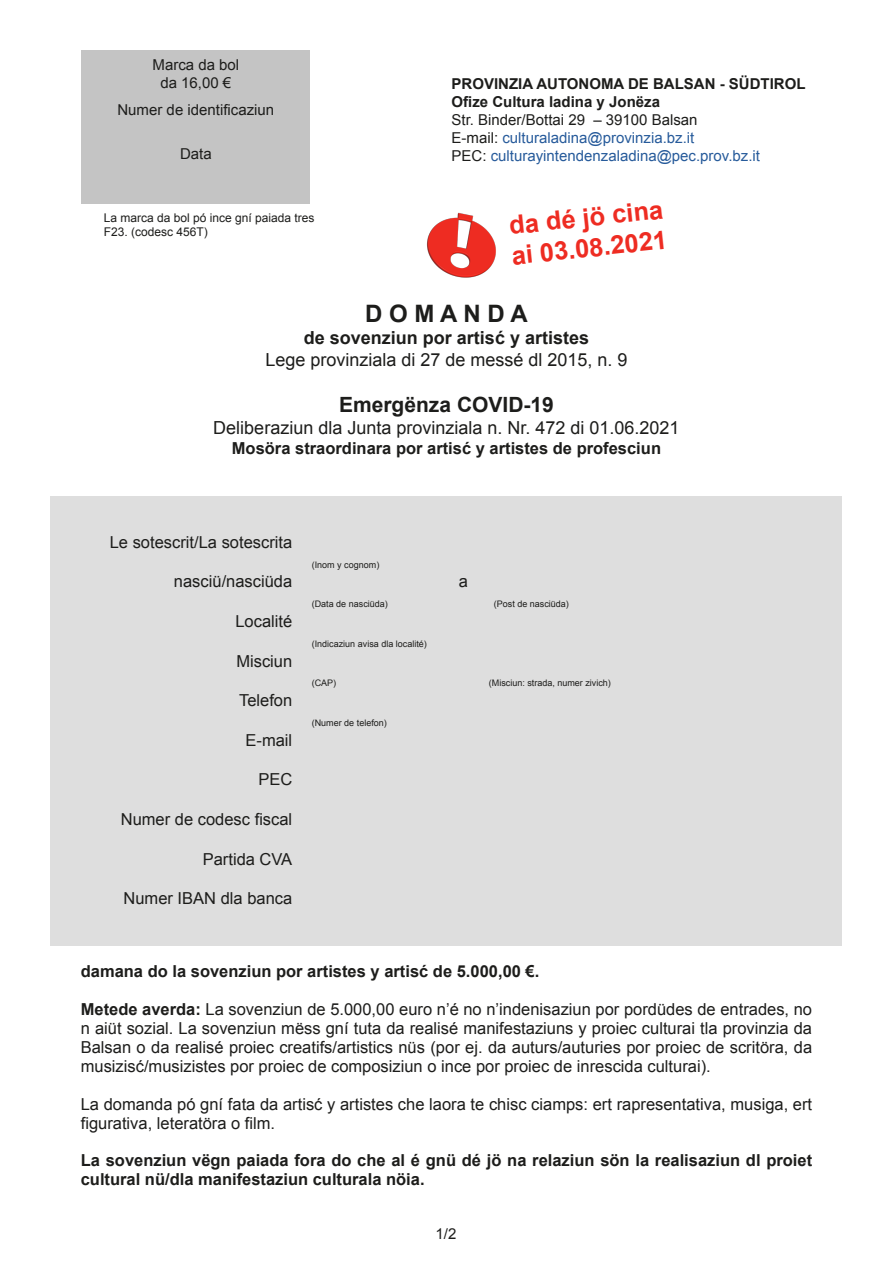
<style>
.page{position:relative;width:893px;height:1263px;background:#fff}
.page>*{position:absolute;margin:0;border:0;box-sizing:border-box;transform-origin:0 0}
.t1{font:700 25.5px/30.6px "Arial";color:#ee2c22}
.t2{font:700 24px "Arial";color:#1d1d1b}
.t3{font:700 21px "Arial";color:#1d1d1b}
.t4{font:18px "Arial";color:#1d1d1b}
.t5{font:700 18px "Arial";color:#1d1d1b}
.t6{font:16.5px/18.9px "Arial";color:#1d1d1b;text-align:justify}
.t7{font:700 16.5px/18.9px "Arial";color:#1d1d1b}
.t8{font:15px/18px "Arial";color:#275b9b}
.t9{font:700 15px/18px "Arial";color:#1d1d1b}
.t10{font:15px/18px "Arial";color:#1d1d1b;text-align:center}
.t11{font:12px/14.4px "Arial";color:#1d1d1b}
.t12{font:9px "Arial";color:#1d1d1b}
.s1{color:#1d1d1b}
.s2{font-weight:700}
</style>
<div class="page">
<div style="left:82px;top:50px;width:228px;height:153px;background:#c4c4c4"></div>
<div style="left:51px;top:496px;width:791px;height:450px;background:#dedede"></div>
<img style="left:427px;top:212px;width:69px;height:66px">
<p class="t10" style="left:153px;top:56px;width:88px">Marca da bol da 16,00 €</p>
<p class="t10" style="left:117px;top:101px;width:158px">Numer de identificaziun</p>
<p class="t10" style="left:180px;top:145px;width:33px">Data</p>
<p class="t9" style="left:452px;top:75px;width:355px">PROVINZIA AUTONOMA DE BALSAN - SÜDTIROL<br>Ofize Cultura ladina y Jonëza</p>
<p class="t8" style="left:452px;top:111px;width:310px"><span class="s1">Str. Binder/Bottai 29 – 39100 Balsan<br>E-mail:</span> culturaladina@provinzia.bz.it<br><span class="s1">PEC:</span> culturayintendenzaladina@pec.prov.bz.it</p>
<p class="t11" style="left:104px;top:211px;width:212px">La marca da bol pó ince gní paiada tres<br>F23. (codesc 456T)</p>
<h1 class="t1" style="left:507px;top:211px;width:157px;rotate:-6deg">da dé jö cina ai 03.08.2021</h1>
<h2 class="t2" style="left:365px;top:298px;width:164px">D O M A N D A</h2>
<p class="t5" style="left:304px;top:326px;width:287px">de sovenziun por artisć y artistes</p>
<p class="t4" style="left:265px;top:347px;width:364px">Lege provinziala di 27 de messé dl 2015, n. 9</p>
<p class="t3" style="left:339px;top:391px;width:216px">Emergënza COVID-19</p>
<p class="t4" style="left:213px;top:416px;width:468px">Deliberaziun dla Junta provinziala n. Nr. 472 di 01.06.2021</p>
<p class="t7" style="left:232px;top:439px;width:431px">Mosöra straordinara por artisć y artistes de profesciun</p>
<p class="t6" style="left:110px;top:533px;width:184px">Le sotescrit/La sotescrita</p>
<p class="t12" style="left:312px;top:559px;width:69px">(Inom y cognom)</p>
<p class="t6" style="left:174px;top:572px;width:120px">nasciü/nasciüda</p>
<p class="t6" style="left:459px;top:572px;width:11px">a</p>
<p class="t12" style="left:312px;top:598px;width:78px">(Data de nasciüda)</p>
<p class="t12" style="left:494px;top:598px;width:77px">(Post de nasciüda)</p>
<p class="t6" style="left:235px;top:612px;width:58px">Localité</p>
<p class="t12" style="left:312px;top:638px;width:117px">(Indicaziun avisa dla localité)</p>
<p class="t6" style="left:236px;top:651px;width:57px">Misciun</p>
<p class="t12" style="left:312px;top:677px;width:26px">(CAP)</p>
<p class="t12" style="left:489px;top:677px;width:124px">(Misciun: strada, numer zivich)</p>
<p class="t6" style="left:239px;top:691px;width:55px">Telefon</p>
<p class="t12" style="left:312px;top:717px;width:77px">(Numer de telefon)</p>
<p class="t6" style="left:246px;top:731px;width:48px">E-mail</p>
<p class="t6" style="left:258px;top:770px;width:35px">PEC</p>
<p class="t6" style="left:121px;top:810px;width:173px">Numer de codesc fiscal</p>
<p class="t6" style="left:203px;top:849px;width:91px">Partida CVA</p>
<p class="t6" style="left:124px;top:889px;width:170px">Numer IBAN dla banca</p>
<p class="t7" style="left:81px;top:963px;width:460px">damana do la sovenziun por artistes y artisć de 5.000,00 €.</p>
<p class="t6" style="left:81px;top:1000px;width:733px"><span class="s2">Metede averda:</span> La sovenziun de 5.000,00 euro n’é no n’indenisaziun por pordüdes de entrades, no n aiüt sozial. La sovenziun mëss gní tuta da realisé manifestaziuns y proiec culturai tla provinzia da Balsan o da realisé proiec creatifs/artistics nüs (por ej. da auturs/auturies por proiec de scritöra, da musizisć/musizistes por proiec de composiziun o ince por proiec de inrescida culturai).</p>
<p class="t6" style="left:81px;top:1095px;width:733px">La domanda pó gní fata da artisć y artistes che laora te chisc ciamps: ert rapresentativa, musiga, ert figurativa, leteratöra o film.</p>
<p class="t7" style="left:81px;top:1152px;width:733px">La sovenziun vëgn paiada fora do che al é gnü dé jö na relaziun sön la realisaziun dl proiet cultural nü/dla manifestaziun culturala nöia.</p>
<p class="t10" style="left:436px;top:1225px;width:22px">1/2</p>
</div>
